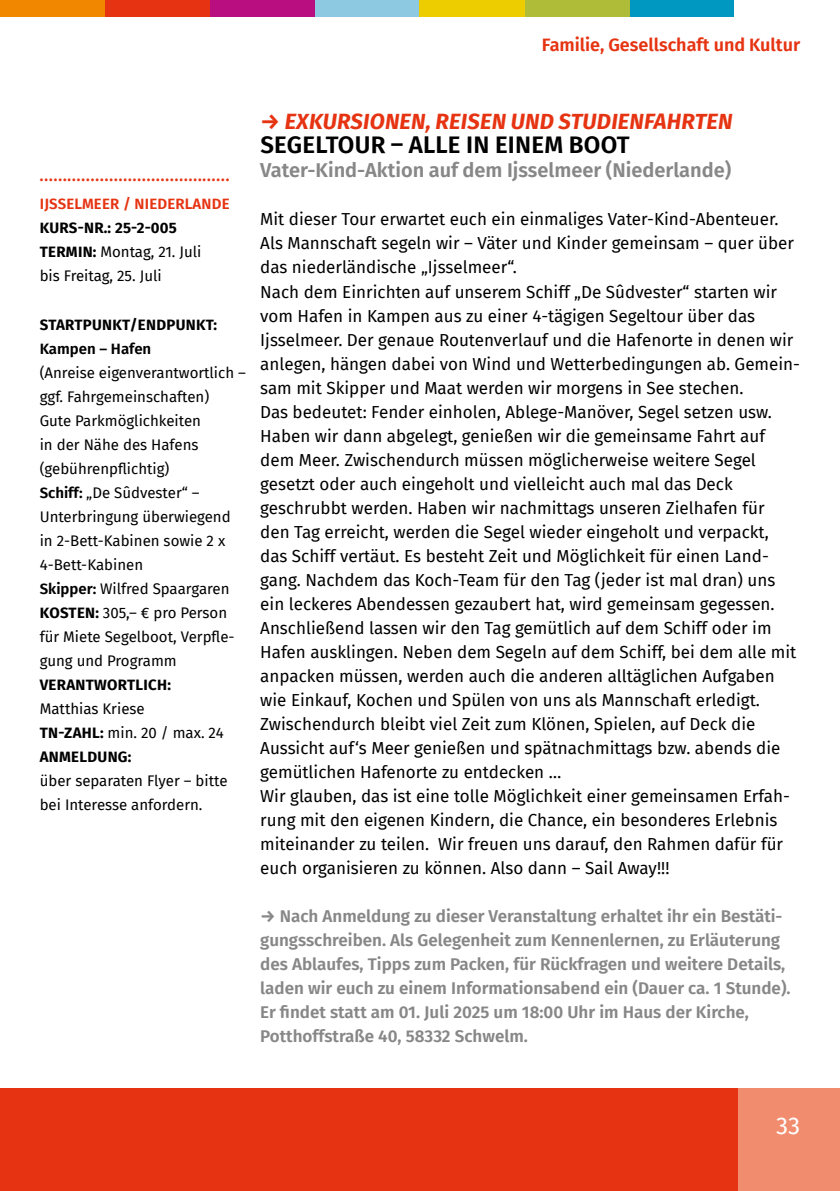
<style>
.page{position:relative;width:840px;height:1191px;background:#fff}
.page>*{position:absolute;margin:0;border:0;box-sizing:border-box;transform-origin:0 0}
.t1{font:600 24px "Fira Sans";letter-spacing:.01em;color:#000}
.t2{font:24px "Fira Sans";color:#fff}
.t3{font:italic 700 22px "Fira Sans";letter-spacing:.01em;color:#e63312}
.t4{font:600 20px "Fira Sans";color:#878787}
.t5{font:600 18px "Fira Sans";color:#e63312}
.t6{font:17px/24px "Fira Sans";color:#000}
.t7{font:600 17px/24px "Fira Sans";color:#878787}
.t8{font:15px/24px "Fira Sans";color:#000}
.t9{font:700 15px "Fira Sans";color:#e63312}
.t10{font:700 15px "Fira Sans";letter-spacing:.02em;color:#000}
.t11{font:600 15px "Fira Sans";letter-spacing:.01em;color:#e63312}
.t12{font:600 15px "Fira Sans";color:#000}
.s1{font-weight:700}
.s2{font-weight:600}
.s3{font-weight:700;font-style:italic}
</style>
<div class="page">
<div style="left:737px;top:1089px;width:102px;height:102px;background:#f18d6e"></div>
<div style="left:0;top:1089px;width:737px;height:102px;background:#e63312"></div>
<div style="left:0;top:0;width:105px;height:17px;background:#f18700"></div>
<div style="left:105px;top:0;width:105px;height:17px;background:#e63312"></div>
<div style="left:210px;top:0;width:105px;height:17px;background:#b80e80"></div>
<div style="left:315px;top:0;width:105px;height:17px;background:#8dcae1"></div>
<div style="left:420px;top:0;width:104px;height:17px;background:#eecd00"></div>
<div style="left:524px;top:0;width:105px;height:17px;background:#aebc38"></div>
<div style="left:629px;top:0;width:105px;height:17px;background:#0097c0"></div>
<p class="t5" style="left:541px;top:30px;width:260px">Familie, Gesellschaft und Kultur</p>
<p class="t9" style="left:40px;top:164px;width:191px">.........................................</p>
<p class="t11" style="left:40px;top:192px;width:191px">IJSSELMEER / NIEDERLANDE</p>
<p class="t8" style="left:40px;top:216px;width:163px"><span class="s1">KURS-NR.: 25-2-005<br>TERMIN:</span> Montag, 21. Juli bis Freitag, 25. Juli</p>
<p class="t10" style="left:40px;top:312px;width:179px">STARTPUNKT/ENDPUNKT:</p>
<p class="t12" style="left:40px;top:336px;width:113px">Kampen – Hafen</p>
<p class="t8" style="left:40px;top:360px;width:208px">(Anreise eigenverantwortlich – ggf. Fahrgemeinschaften)<br>Gute Parkmöglichkeiten<br>in der Nähe des Hafens (gebührenpflichtig)<br><span class="s2">Schiff:</span> „De Sûdvester“ –<br>Unterbringung überwiegend in 2-Bett-Kabinen sowie 2 x<br>4-Bett-Kabinen<br><span class="s2">Skipper:</span> Wilfred Spaargaren<br><span class="s1">KOSTEN:</span> 305,– € pro Person für Miete Segelboot, Verpfle&shy;gung und Programm</p>
<p class="t10" style="left:40px;top:672px;width:133px">VERANTWORTLICH:</p>
<p class="t8" style="left:40px;top:696px;width:185px">Matthias Kriese<br><span class="s1">TN-ZAHL:</span> min. 20 / max. 24<br><span class="s1">ANMELDUNG:</span></p>
<p class="t8" style="left:40px;top:768px;width:189px">über separaten Flyer – bitte bei Interesse anfordern.</p>
<p class="t3" style="left:260px;top:103px;width:473px">→ EXKURSIONEN, REISEN UND STUDIENFAHRTEN</p>
<h1 class="t1" style="left:260px;top:125px;width:370px">SEGELTOUR – ALLE IN EINEM BOOT</h1>
<p class="t4" style="left:260px;top:154px;width:472px">Vater-Kind-Aktion auf dem Ijsselmeer (Niederlande)</p>
<p class="t6" style="left:260px;top:207px;width:541px">Mit dieser Tour erwartet euch ein einmaliges Vater-Kind-Abenteuer.<br>Als Mannschaft segeln wir – Väter und Kinder gemeinsam – quer über das niederländische „Ijsselmeer“.<br>Nach dem Einrichten auf unserem Schiff „De Sûdvester“ starten wir vom Hafen in Kampen aus zu einer 4-tägigen Segeltour über das Ijsselmeer. Der genaue Routenverlauf und die Hafenorte in denen wir anlegen, hängen dabei von Wind und Wetterbedingungen ab. Gemein&shy;sam mit Skipper und Maat werden wir morgens in See stechen.<br>Das bedeutet: Fender einholen, Ablege-Manöver, Segel setzen usw.<br>Haben wir dann abgelegt, genießen wir die gemeinsame Fahrt auf dem Meer. Zwischendurch müssen möglicherweise weitere Segel gesetzt oder auch eingeholt und vielleicht auch mal das Deck geschrubbt werden. Haben wir nachmittags unseren Zielhafen für<br>den Tag erreicht, werden die Segel wieder eingeholt und verpackt, das Schiff vertäut. Es besteht Zeit und Möglichkeit für einen Land&shy;gang. Nachdem das Koch-Team für den Tag (jeder ist mal dran) uns ein leckeres Abendessen gezaubert hat, wird gemeinsam gegessen.<br>Anschließend lassen wir den Tag gemütlich auf dem Schiff oder im Hafen ausklingen. Neben dem Segeln auf dem Schiff, bei dem alle mit anpacken müssen, werden auch die anderen alltäglichen Aufgaben wie Einkauf, Kochen und Spülen von uns als Mannschaft erledigt.<br>Zwischendurch bleibt viel Zeit zum Klönen, Spielen, auf Deck die Aussicht auf‘s Meer genießen und spätnachmittags bzw. abends die gemütlichen Hafenorte zu entdecken …<br>Wir glauben, das ist eine tolle Möglichkeit einer gemeinsamen Erfah&shy;rung mit den eigenen Kindern, die Chance, ein besonderes Erlebnis miteinander zu teilen. Wir freuen uns darauf, den Rahmen dafür für euch organisieren zu können. Also dann – Sail Away!!!</p>
<p class="t7" style="left:260px;top:903px;width:531px"><span class="s3">→</span> Nach Anmeldung zu dieser Veranstaltung erhaltet ihr ein Bestäti&shy;gungsschreiben. Als Gelegenheit zum Kennenlernen, zu Erläuterung des Ablaufes, Tipps zum Packen, für Rückfragen und weitere Details, laden wir euch zu einem Informationsabend ein (Dauer ca. 1 Stunde).<br>Er findet statt am 01. Juli 2025 um 18:00 Uhr im Haus der Kirche, Potthoffstraße 40, 58332 Schwelm.</p>
<h1 class="t2" style="left:775px;top:1107px;width:25px">33</h1>
</div>
